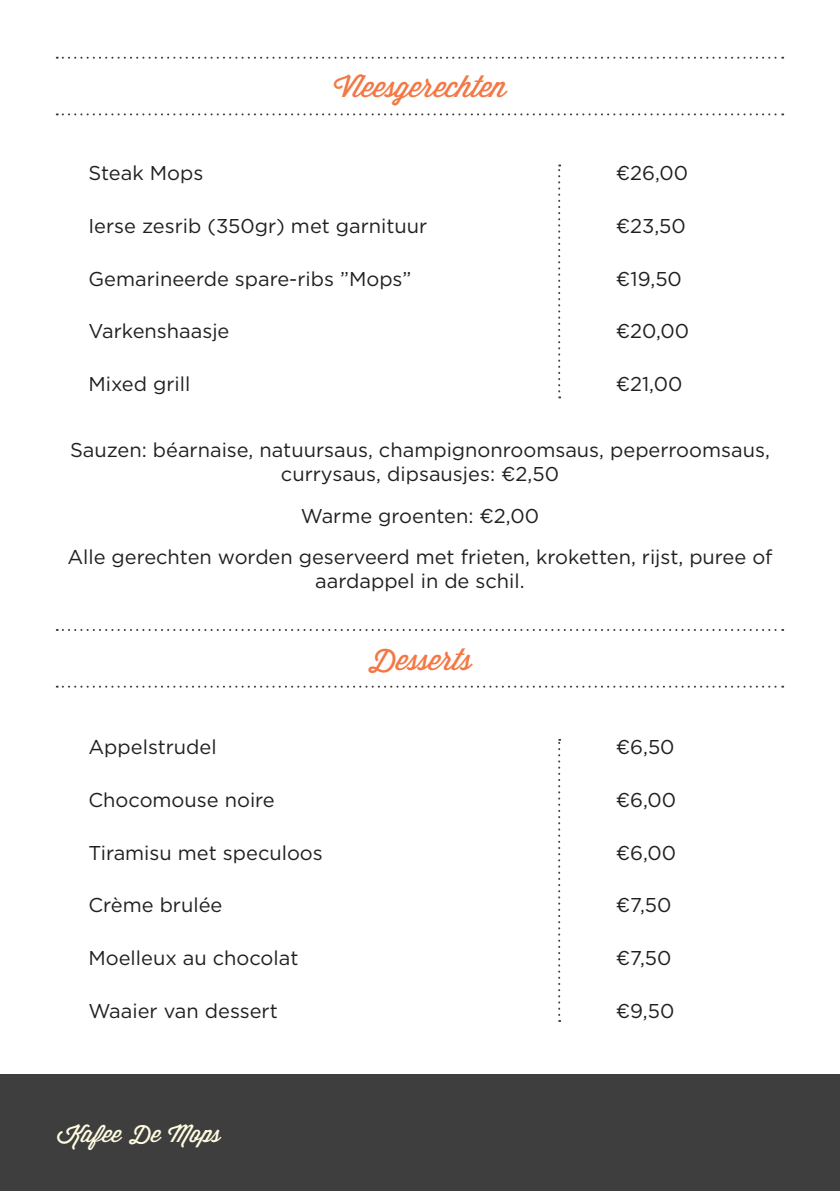
<style>
.page{position:relative;width:840px;height:1191px;background:#fff}
.page>*{position:absolute;margin:0;border:0;box-sizing:border-box;transform-origin:0 0}
.t1{font:30px "Wisdom Script AI";color:#f37845}
.t2{font:24px "Wisdom Script AI";color:#fffce0}
.t3{font:20px/24px "Gotham";color:#231f20;text-align:center}
</style>
<div class="page">
<div style="left:0;top:1074px;width:839px;height:117px;background:#3e3e3f"></div>
<svg style="left:558px;top:164px;width:2px;height:234px"></svg>
<svg style="left:57px;top:113px;width:725px;height:2px"></svg>
<svg style="left:57px;top:57px;width:725px;height:2px"></svg>
<svg style="left:558px;top:739px;width:2px;height:283px"></svg>
<svg style="left:57px;top:685px;width:725px;height:2px"></svg>
<svg style="left:57px;top:629px;width:725px;height:2px"></svg>
<h1 class="t1" style="left:333px;top:64px;width:174px">Vleesgerechten</h1>
<p class="t3" style="left:88px;top:161px;width:116px">Steak Mops</p>
<p class="t3" style="left:88px;top:213px;width:340px">Ierse zesrib (350gr) met garnituur</p>
<p class="t3" style="left:88px;top:266px;width:324px">Gemarineerde spare-ribs ”Mops”</p>
<p class="t3" style="left:88px;top:319px;width:142px">Varkenshaasje</p>
<p class="t3" style="left:88px;top:371px;width:103px">Mixed grill</p>
<p class="t3" style="left:615px;top:161px;width:74px">€26,00</p>
<p class="t3" style="left:615px;top:213px;width:72px">€23,50</p>
<p class="t3" style="left:615px;top:266px;width:68px">€19,50</p>
<p class="t3" style="left:615px;top:319px;width:75px">€20,00</p>
<p class="t3" style="left:615px;top:371px;width:68px">€21,00</p>
<p class="t3" style="left:70px;top:438px;width:701px">Sauzen: béarnaise, natuursaus, champignonroomsaus, peperroomsaus, currysaus, dipsausjes: €2,50</p>
<p class="t3" style="left:67px;top:494px;width:706px;line-height:41.4px">Warme groenten: €2,00<br>Alle gerechten worden geserveerd met frieten, kroketten, rijst, puree of</p>
<p class="t3" style="left:315px;top:568px;width:211px">aardappel in de schil.</p>
<p class="t3" style="left:88px;top:735px;width:130px">Appelstrudel</p>
<p class="t3" style="left:88px;top:787px;width:188px">Chocomouse noire</p>
<p class="t3" style="left:88px;top:840px;width:236px">Tiramisu met speculoos</p>
<p class="t3" style="left:88px;top:893px;width:135px">Crème brulée</p>
<p class="t3" style="left:88px;top:945px;width:211px">Moelleux au chocolat</p>
<p class="t3" style="left:88px;top:998px;width:191px">Waaier van dessert</p>
<p class="t2" style="left:57px;top:1114px;width:165px">Kafee De Mops</p>
<h1 class="t1" style="left:368px;top:636px;width:106px">Desserts</h1>
<p class="t3" style="left:615px;top:735px;width:60px">€6,50</p>
<p class="t3" style="left:615px;top:787px;width:62px">€6,00</p>
<p class="t3" style="left:615px;top:840px;width:62px">€6,00</p>
<p class="t3" style="left:615px;top:893px;width:57px">€7,50</p>
<p class="t3" style="left:615px;top:945px;width:57px">€7,50</p>
<p class="t3" style="left:615px;top:998px;width:60px">€9,50</p>
</div>
